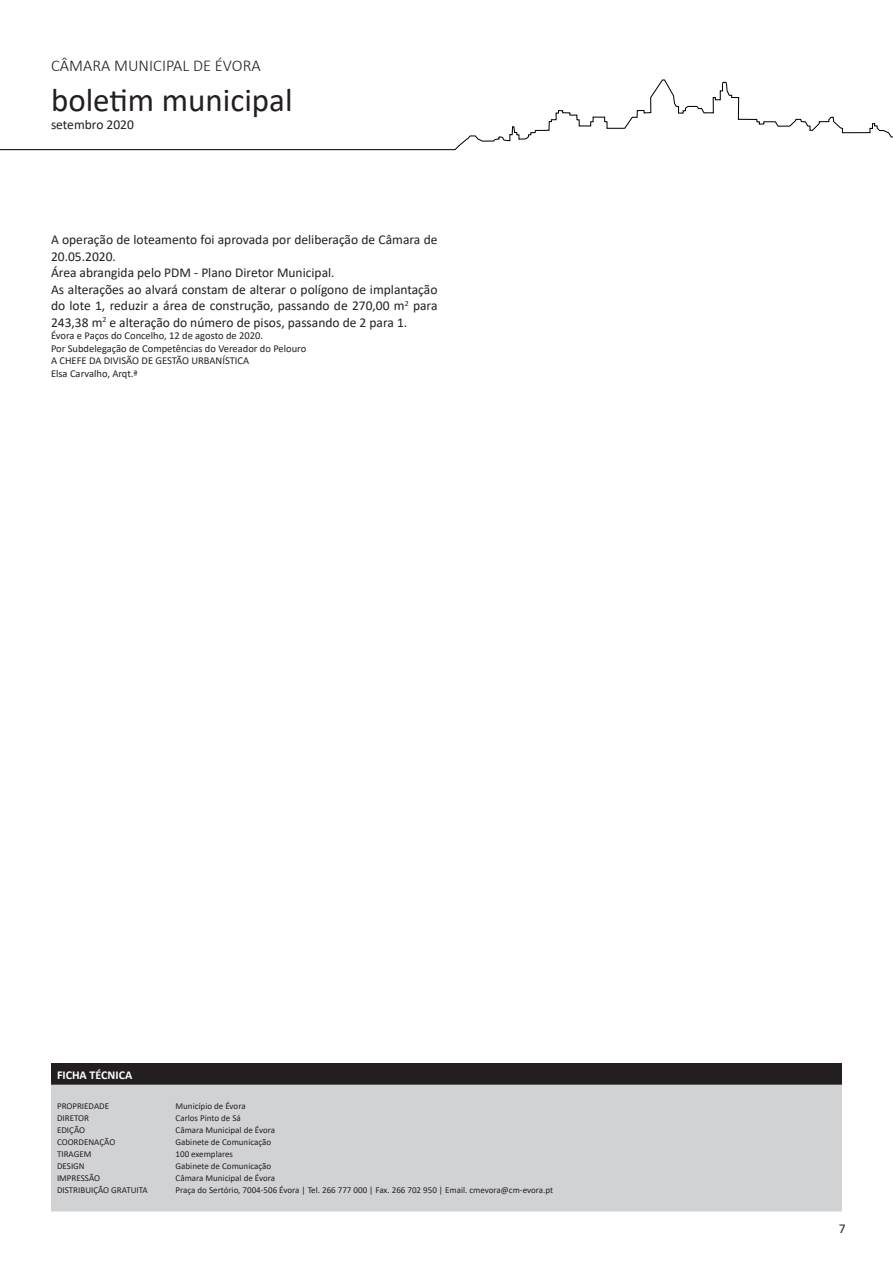
<style>
.page{position:relative;width:893px;height:1263px;background:#fff}
.page>*{position:absolute;margin:0;border:0;box-sizing:border-box;transform-origin:0 0}
.t1{font:33px "Calibri";color:#231f20}
.t2{font:300 16.5px "Calibri";color:#231f20}
.t3{font:13.5px/16.5px "Calibri";color:#231f20}
.t4{font:700 12px "Calibri";color:#fff}
.t5{font:10.5px/12.6px "Calibri";color:#231f20}
.t6{font:9px/12px "Calibri";color:#231f20}
</style>
<div class="page">
<svg style="left:1px;top:79px;width:892px;height:72px"></svg>
<div style="left:51px;top:1064px;width:791px;height:21px;background:#231f20"></div>
<div style="left:51px;top:1085px;width:791px;height:126px;background:#d1d2d4"></div>
<h2 class="t2" style="left:51px;top:55px;width:211px">CÂMARA MUNICIPAL DE ÉVORA</h2>
<h1 class="t1" style="left:51px;top:77px;width:243px">boletim municipal</h1>
<h3 class="t3" style="left:51px;top:115px;width:84px">setembro 2020</h3>
<p class="t3" style="left:51px;top:231px;width:388px">A operação de loteamento foi aprovada por deliberação de Câmara de 20.05.2020.<br>Área abrangida pelo PDM - Plano Diretor Municipal.<br>As alterações ao alvará constam de alterar o polígono de implantação do lote 1, reduzir a área de construção, passando de 270,00 m<sup>2</sup> para 243,38 m<sup>2</sup> e alteração do número de pisos, passando de 2 para 1.</p>
<p class="t5" style="left:51px;top:329px;width:257px">Évora e Paços do Concelho, 12 de agosto de 2020.<br>Por Subdelegação de Competências do Vereador do Pelouro A CHEFE DA DIVISÃO DE GESTÃO URBANÍSTICA<br>Elsa Carvalho, Arqt.ª</p>
<h3 class="t4" style="left:57px;top:1066px;width:77px">FICHA TÉCNICA</h3>
<p class="t6" style="left:57px;top:1100px;width:92px">PROPRIEDADE<br>DIRETOR<br>EDIÇÃO<br>COORDENAÇÃO<br>TIRAGEM<br>DESIGN<br>IMPRESSÃO<br>DISTRIBUIÇÃO GRATUITA</p>
<p class="t6" style="left:176px;top:1100px;width:379px">Município de Évora<br>Carlos Pinto de Sá<br>Câmara Municipal de Évora<br>Gabinete de Comunicação<br>100 exemplares<br>Gabinete de Comunicação<br>Câmara Municipal de Évora<br>Praça do Sertório, 7004-506 Évora | Tel. 266 777 000 | Fax. 266 702 950 | Email. cmevora@cm-evora.pt</p>
<h3 class="t3" style="left:839px;top:1219px;width:8px">7</h3>
</div>
